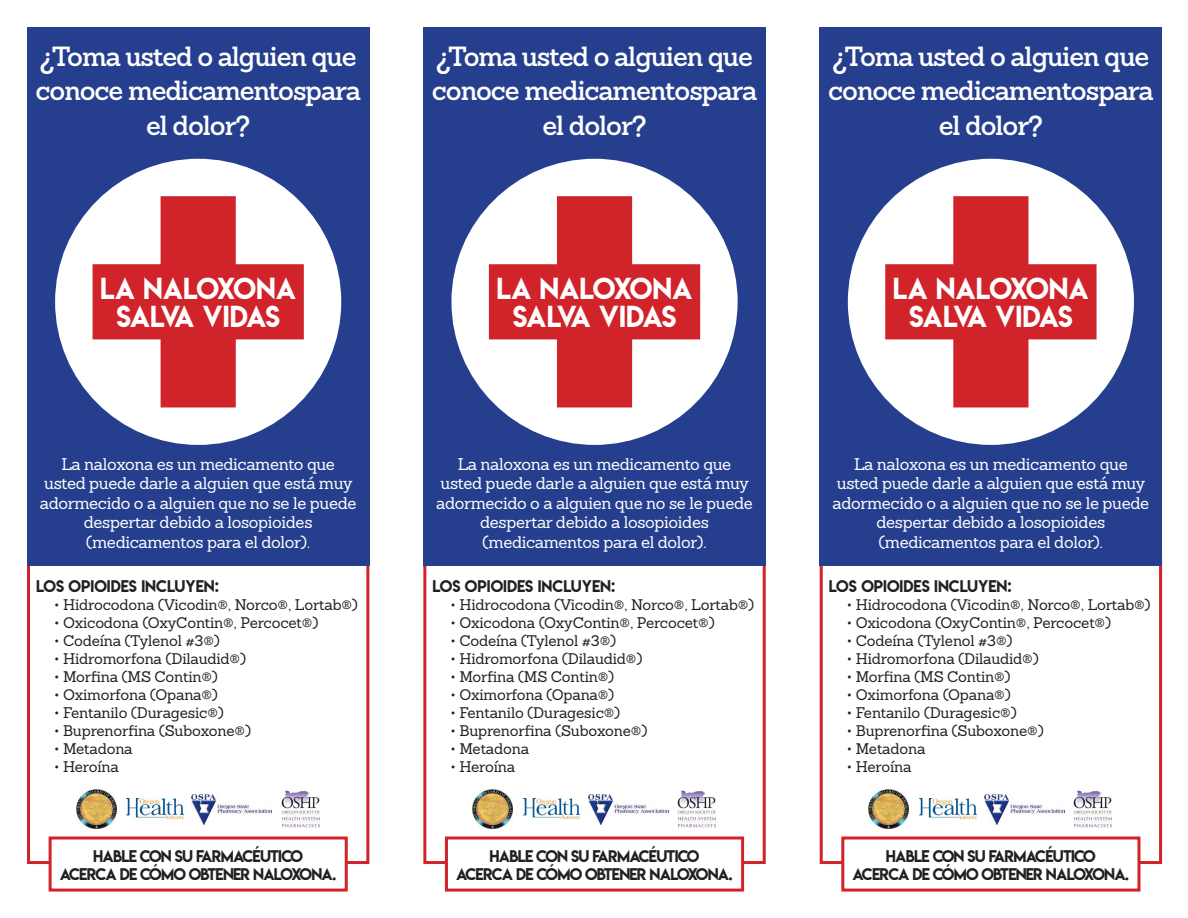
<style>
.page{position:relative;width:1188px;height:918px;background:#fff}
.page>*{position:absolute;margin:0;border:0;box-sizing:border-box;transform-origin:0 0}
.t1{font:600 27px/34.5px "Sanchez Slab";letter-spacing:-.04em;color:#fff;text-align:center}
.t2{font:27px/28.7px "Lemon Milk";letter-spacing:-.02em;color:#fff;text-align:center}
.t3{font:16.5px/19.5px "Sanchez Slab";letter-spacing:-.02em;color:#fff;text-align:center}
.t4{font:15px "Sanchez Slab";letter-spacing:-.01em;color:#231f20}
.t5{font:15px "Lemon Milk";letter-spacing:-.05em;color:#231f20}
.t6{font:15px "Lemon Milk";color:#231f20}
</style>
<div class="page">
<div style="left:27px;top:556px;width:342px;height:308px;border:3px solid #d1232a"></div>
<div style="left:423px;top:556px;width:343px;height:308px;border:3px solid #d1232a"></div>
<div style="left:820px;top:556px;width:342px;height:308px;border:3px solid #d1232a"></div>
<div style="left:27px;top:27px;width:342px;height:539px;background:#253f8e"></div>
<div style="left:423px;top:27px;width:343px;height:539px;background:#253f8e"></div>
<div style="left:820px;top:27px;width:342px;height:539px;background:#253f8e"></div>
<div style="left:55px;top:159px;width:286px;height:286px;background:#fff;border-radius:50%"></div>
<div style="left:451px;top:159px;width:287px;height:286px;background:#fff;border-radius:50%"></div>
<div style="left:848px;top:159px;width:286px;height:286px;background:#fff;border-radius:50%"></div>
<svg style="left:93px;top:196px;width:211px;height:211px;fill:#d1232a"></svg>
<svg style="left:489px;top:196px;width:211px;height:211px;fill:#d1232a"></svg>
<svg style="left:885px;top:196px;width:212px;height:211px;fill:#d1232a"></svg>
<div style="left:49px;top:837px;width:299px;height:55px;background:#fff;border:3px solid #d1232a"></div>
<div style="left:445px;top:837px;width:299px;height:55px;background:#fff;border:3px solid #d1232a"></div>
<div style="left:841px;top:837px;width:299px;height:55px;background:#fff;border:3px solid #d1232a"></div>
<img style="left:281px;top:790px;width:39px;height:37px">
<img style="left:76px;top:789px;width:40px;height:40px">
<img style="left:127px;top:799px;width:56px;height:21px">
<img style="left:192px;top:795px;width:80px;height:30px">
<img style="left:677px;top:790px;width:39px;height:37px">
<img style="left:473px;top:789px;width:40px;height:40px">
<img style="left:523px;top:799px;width:57px;height:21px">
<img style="left:588px;top:795px;width:80px;height:30px">
<img style="left:1074px;top:790px;width:38px;height:37px">
<img style="left:869px;top:789px;width:40px;height:40px">
<img style="left:919px;top:799px;width:57px;height:21px">
<img style="left:985px;top:795px;width:79px;height:30px">
<p class="t1" style="left:36px;top:39px;width:327px">¿Toma usted o alguien que conoce medicamentospara el dolor?</p>
<p class="t1" style="left:432px;top:39px;width:327px">¿Toma usted o alguien que conoce medicamentospara el dolor?</p>
<p class="t1" style="left:828px;top:39px;width:327px">¿Toma usted o alguien que conoce medicamentospara el dolor?</p>
<p class="t2" style="left:100px;top:274px;width:198px">LA NALOXONA<br>SALVA VIDAS</p>
<p class="t2" style="left:496px;top:274px;width:198px">LA NALOXONA<br>SALVA VIDAS</p>
<p class="t2" style="left:893px;top:274px;width:198px">LA NALOXONA<br>SALVA VIDAS</p>
<p class="t3" style="left:61px;top:454px;width:275px">La naloxona es un medicamento que</p>
<p class="t3" style="left:40px;top:474px;width:318px">usted puede darle a alguien que está muy adormecido o a alguien que no se le puede despertar debido a losopioides (medicamentos para el dolor).</p>
<p class="t6" style="left:36px;top:575px;width:184px">LOS OPIOIDES INCLUYEN:</p>
<p class="t4" style="left:54px;top:595px;width:305px">• Hidrocodona (Vicodin®, Norco®, Lortab®)</p>
<p class="t4" style="left:54px;top:613px;width:266px">• Oxicodona (OxyContin®, Percocet®)</p>
<p class="t4" style="left:54px;top:631px;width:167px">• Codeína (Tylenol #3®)</p>
<p class="t4" style="left:54px;top:649px;width:194px">• Hidromorfona (Dilaudid®)</p>
<p class="t4" style="left:54px;top:667px;width:165px">• Morfina (MS Contin®)</p>
<p class="t4" style="left:54px;top:685px;width:165px">• Oximorfona (Opana®)</p>
<p class="t4" style="left:54px;top:703px;width:171px">• Fentanilo (Duragesic®)</p>
<p class="t4" style="left:54px;top:721px;width:199px">• Buprenorfina (Suboxone®)</p>
<p class="t4" style="left:54px;top:739px;width:80px">• Metadona</p>
<p class="t4" style="left:54px;top:757px;width:66px">• Heroína</p>
<p class="t5" style="left:93px;top:846px;width:211px">HABLE CON SU FARMACÉUTICO</p>
<p class="t5" style="left:60px;top:864px;width:278px">ACERCA DE CÓMO OBTENER NALOXONA.</p>
<p class="t3" style="left:458px;top:454px;width:275px">La naloxona es un medicamento que</p>
<p class="t3" style="left:436px;top:474px;width:318px">usted puede darle a alguien que está muy adormecido o a alguien que no se le puede despertar debido a losopioides (medicamentos para el dolor).</p>
<p class="t6" style="left:433px;top:575px;width:184px">LOS OPIOIDES INCLUYEN:</p>
<p class="t4" style="left:451px;top:595px;width:305px">• Hidrocodona (Vicodin®, Norco®, Lortab®)</p>
<p class="t4" style="left:451px;top:613px;width:266px">• Oxicodona (OxyContin®, Percocet®)</p>
<p class="t4" style="left:451px;top:631px;width:167px">• Codeína (Tylenol #3®)</p>
<p class="t4" style="left:451px;top:649px;width:194px">• Hidromorfona (Dilaudid®)</p>
<p class="t4" style="left:451px;top:667px;width:165px">• Morfina (MS Contin®)</p>
<p class="t4" style="left:451px;top:685px;width:165px">• Oximorfona (Opana®)</p>
<p class="t4" style="left:451px;top:703px;width:171px">• Fentanilo (Duragesic®)</p>
<p class="t4" style="left:451px;top:721px;width:199px">• Buprenorfina (Suboxone®)</p>
<p class="t4" style="left:451px;top:739px;width:80px">• Metadona</p>
<p class="t4" style="left:451px;top:757px;width:66px">• Heroína</p>
<p class="t5" style="left:490px;top:846px;width:211px">HABLE CON SU FARMACÉUTICO</p>
<p class="t5" style="left:456px;top:864px;width:278px">ACERCA DE CÓMO OBTENER NALOXONA.</p>
<p class="t3" style="left:854px;top:454px;width:275px">La naloxona es un medicamento que</p>
<p class="t3" style="left:833px;top:474px;width:318px">usted puede darle a alguien que está muy adormecido o a alguien que no se le puede despertar debido a losopioides (medicamentos para el dolor).</p>
<p class="t6" style="left:829px;top:575px;width:184px">LOS OPIOIDES INCLUYEN:</p>
<p class="t4" style="left:847px;top:595px;width:305px">• Hidrocodona (Vicodin®, Norco®, Lortab®)</p>
<p class="t4" style="left:847px;top:613px;width:266px">• Oxicodona (OxyContin®, Percocet®)</p>
<p class="t4" style="left:847px;top:631px;width:167px">• Codeína (Tylenol #3®)</p>
<p class="t4" style="left:847px;top:649px;width:194px">• Hidromorfona (Dilaudid®)</p>
<p class="t4" style="left:847px;top:667px;width:165px">• Morfina (MS Contin®)</p>
<p class="t4" style="left:847px;top:685px;width:165px">• Oximorfona (Opana®)</p>
<p class="t4" style="left:847px;top:703px;width:171px">• Fentanilo (Duragesic®)</p>
<p class="t4" style="left:847px;top:721px;width:199px">• Buprenorfina (Suboxone®)</p>
<p class="t4" style="left:847px;top:739px;width:80px">• Metadona</p>
<p class="t4" style="left:847px;top:757px;width:66px">• Heroína</p>
<p class="t5" style="left:886px;top:846px;width:211px">HABLE CON SU FARMACÉUTICO</p>
<p class="t5" style="left:852px;top:864px;width:278px">ACERCA DE CÓMO OBTENER NALOXONA.</p>
</div>
